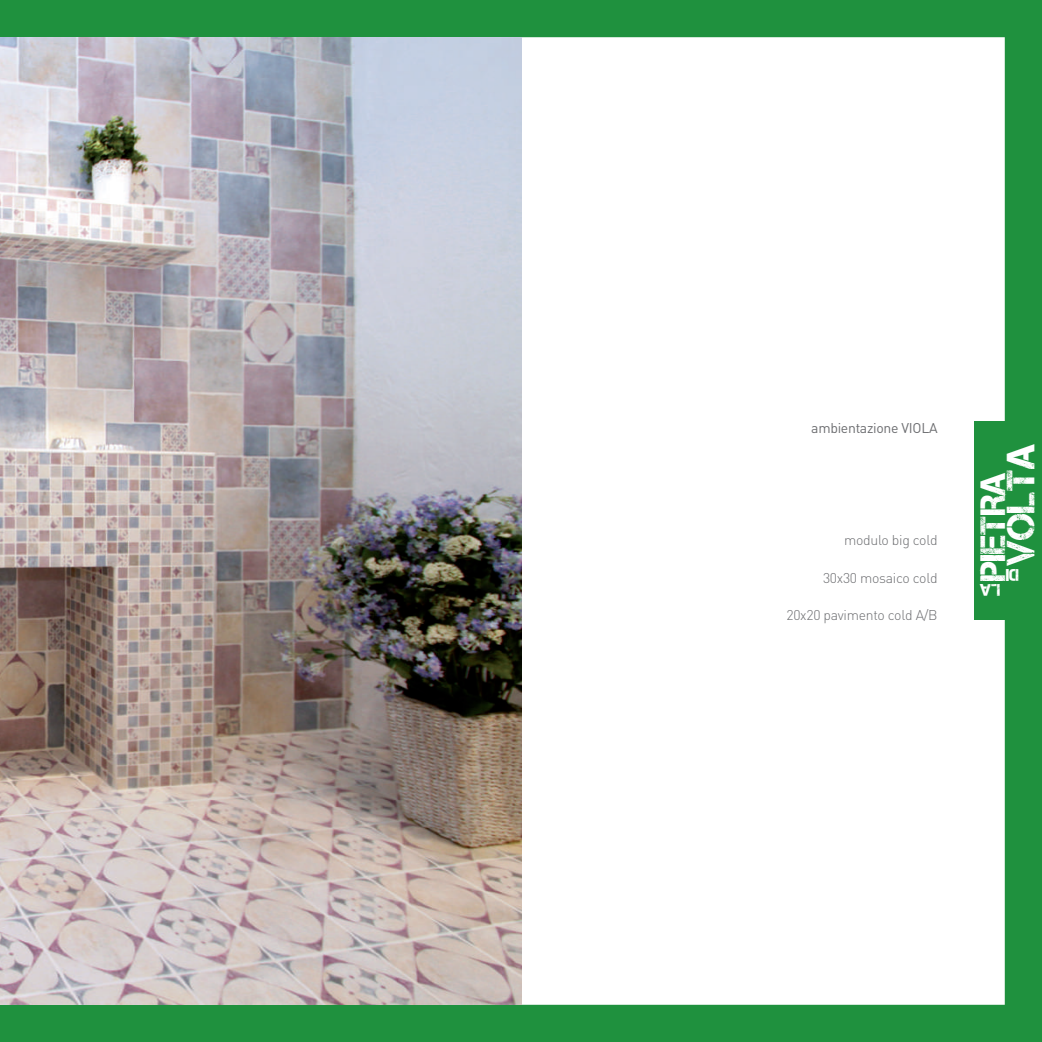
<style>
.page{position:relative;width:1042px;height:1042px;background:#1f913e}
.page>*{position:absolute;margin:0;border:0;box-sizing:border-box;transform-origin:0 0}
.t1{font:39.38px "Captureit";color:#fff}
.t2{font:35px "Captureit";color:#fff}
.t3{font:16.8px "Captureit";color:#fff}
.t4{font:300 14px "DIN";letter-spacing:-.02em;color:#6c6d70}
.t5{font:14px "DIN";letter-spacing:-.02em;color:#6c6d70}
</style>
<div class="page">
<div style="left:521px;top:37px;width:484px;height:968px;background:#fff"></div>
<div style="left:975px;top:422px;width:30px;height:198px;background:#1f913e"></div>
<img style="left:0;top:37px;width:521px;height:968px">
<p class="t5" style="left:811px;top:419px;width:128px">ambientazione VIOLA</p>
<p class="t4" style="left:844px;top:532px;width:95px">modulo big cold</p>
<p class="t4" style="left:823px;top:569px;width:116px">30x30 mosaico cold</p>
<p class="t4" style="left:786px;top:606px;width:153px">20x20 pavimento cold A/B</p>
<h1 class="t1" style="left:998px;top:566px;width:125px;rotate:-90deg">Volta</h1>
<h2 class="t2" style="left:973px;top:581px;width:111px;rotate:-90deg">Pietra</h2>
<p class="t3" style="left:1018px;top:584px;width:14px;rotate:-180deg">di</p>
<p class="t3" style="left:1000px;top:599px;width:22px;rotate:-180deg">aL</p>
</div>
